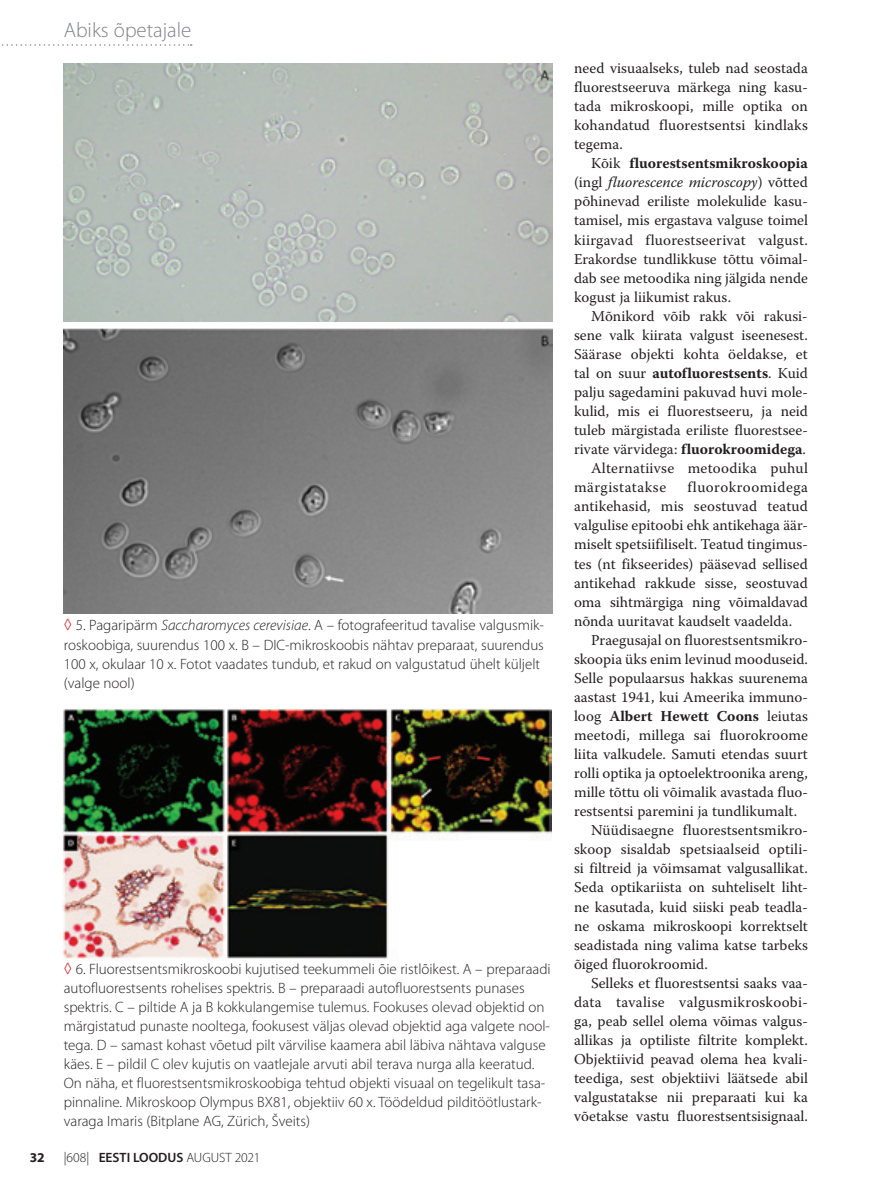
<style>
.page{position:relative;width:893px;height:1191px;background:#fff}
.page>*{position:absolute;margin:0;border:0;box-sizing:border-box;transform-origin:0 0}
.t1{font:300 21px "Myriad Pro";color:#808285}
.t2{font:15px/19px "Warnock Pro";color:#231f20;text-align:justify}
.t3{font:300 15px/19px "Myriad Pro";color:#231f20}
.t4{font:700 15px "Warnock Pro";color:#231f20}
.t5{font:15px "Warnock Pro";letter-spacing:.02em;color:#231f20}
.t6{font:15px "Warnock Pro";letter-spacing:.035em;color:#231f20}
.t7{font:600 13.5px "Myriad Pro";color:#231f20}
.t8{font:300 13.5px "Myriad Pro";color:#231f20}
.t9{font:700 13.5px "Myriad Pro";color:#231f20}
.s1{font-family:"Warnock Pro";font-weight:400;color:#d1232a}
.s2{font-style:italic}
.s3{font-weight:300}
.s4{font-weight:700}
.s5{font-weight:400}
</style>
<div class="page">
<svg style="left:2px;top:44px;width:190px;height:2px"></svg>
<img style="left:64px;top:63px;width:489px;height:258px">
<img style="left:64px;top:328px;width:489px;height:286px">
<img style="left:63px;top:708px;width:489px;height:252px">
<h1 class="t1" style="left:64px;top:18px;width:129px">Abiks õpetajale</h1>
<p class="t3" style="left:64px;top:616px;width:482px"><span class="s1">◊</span> 5. Pagaripärm <span class="s2">Saccharomyces cerevisiae</span>. A – fotografeeritud tavalise valgusmik&shy;roskoobiga, suurendus 100 x. B – DIC-mikroskoobis nähtav preparaat, suurendus 100 x, okulaar 10 x. Fotot vaadates tundub, et rakud on valgustatud ühelt küljelt (valge nool)</p>
<p class="t3" style="left:64px;top:959px;width:488px"><span class="s1">◊</span> 6. Fluorestsentsmikroskoobi kujutised teekummeli õie ristlõikest. A – preparaadi autofluorestsents rohelises spektris. B – preparaadi autofluorestsents punases spektris. C – piltide A ja B kokkulangemise tulemus. Fookuses olevad objektid on märgistatud punaste nooltega, fookusest väljas olevad objektid aga valgete nool&shy;tega. D – samast kohast võetud pilt värvilise kaamera abil läbiva nähtava valguse käes. E – pildil C olev kujutis on vaatlejale arvuti abil terava nurga alla keeratud.<br>On näha, et fluorestsentsmikroskoobiga tehtud objekti visuaal on tegelikult tasa&shy;pinnaline. Mikroskoop Olympus BX81, objektiiv 60 x. Töödeldud pilditöötlustark&shy;varaga Imaris (Bitplane AG, Zürich, Šveits)</p>
<p class="t8" style="left:64px;top:1150px;width:27px">|608|</p>
<p class="t9" style="left:30px;top:1148px;width:16px">32</p>
<p class="t7" style="left:99px;top:1148px;width:163px">EESTI LOODUS <span class="s3">AUGUST</span> <span class="s3">2021</span></p>
<p class="t2" style="left:574px;top:58px;width:235px">need visuaalseks, tuleb nad seostada fluorestseeruva märkega ning kasu&shy;tada mikroskoopi, mille optika on kohandatud fluorestsentsi kindlaks tegema.</p>
<p class="t2" style="left:574px;top:154px;width:235px;text-indent:17px">Kõik <span class="s4">fluorestsentsmikroskoopia </span>(ingl <span class="s2">fluorescence microscopy</span>) võtted põhinevad eriliste molekulide kasu&shy;tamisel, mis ergastava valguse toimel kiirgavad fluorestseerivat valgust.<br>Erakordse tundlikkuse tõttu võimal&shy;dab see metoodika ning jälgida nende kogust ja liikumist rakus.</p>
<p class="t2" style="left:591px;top:306px;width:218px">Mõnikord võib rakk või rakusi-</p>
<p class="t2" style="left:574px;top:325px;width:235px">sene valk kiirata valgust iseenesest.</p>
<p class="t2" style="left:574px;top:344px;width:235px">Säärase objekti kohta öeldakse, et</p>
<p class="t4" style="left:574px;top:364px;width:235px"><span class="s5">tal on suur</span> autofluorestsents<span class="s5">. Kuid</span></p>
<p class="t2" style="left:574px;top:382px;width:235px">palju sagedamini pakuvad huvi mole-</p>
<p class="t2" style="left:574px;top:401px;width:235px">kulid, mis ei fluorestseeru, ja neid</p>
<p class="t2" style="left:574px;top:420px;width:235px">tuleb märgistada eriliste fluorestsee-</p>
<p class="t2" style="left:574px;top:439px;width:233px">rivate värvidega: <span class="s4">fluorokroomidega</span>.</p>
<p class="t2" style="left:591px;top:458px;width:218px">Alternatiivse metoodika puhul</p>
<p class="t6" style="left:574px;top:478px;width:94px">märgistatakse</p>
<p class="t2" style="left:574px;top:477px;width:235px;text-indent:114px">fluorokroomidega antikehasid, mis seostuvad teatud valgulise epitoobi ehk antikehaga äär&shy;miselt spetsiifiliselt. Teatud tingimus&shy;tes (nt fikseerides) pääsevad sellised antikehad rakkude sisse, seostuvad oma sihtmärgiga ning võimaldavad nõnda uuritavat kaudselt vaadelda.</p>
<p class="t2" style="left:591px;top:630px;width:218px">Praegusajal on fluorestsentsmikro-</p>
<p class="t2" style="left:574px;top:649px;width:235px">skoopia üks enim levinud mooduseid.</p>
<p class="t2" style="left:574px;top:668px;width:235px">Selle populaarsus hakkas suurenema</p>
<p class="t2" style="left:574px;top:687px;width:235px">aastast 1941, kui Ameerika immuno-</p>
<p class="t4" style="left:574px;top:707px;width:235px"><span class="s5">loog</span> Albert Hewett Coons <span class="s5">leiutas</span></p>
<p class="t2" style="left:574px;top:725px;width:235px">meetodi, millega sai fluorokroome</p>
<p class="t2" style="left:574px;top:744px;width:235px">liita valkudele. Samuti etendas suurt</p>
<p class="t2" style="left:574px;top:763px;width:235px">rolli optika ja optoelektroonika areng,</p>
<p class="t2" style="left:574px;top:782px;width:235px">mille tõttu oli võimalik avastada fluo-</p>
<p class="t2" style="left:574px;top:801px;width:225px">restsentsi paremini ja tundlikumalt.</p>
<p class="t2" style="left:591px;top:820px;width:218px">Nüüdisaegne fluorestsentsmikro-</p>
<p class="t2" style="left:574px;top:839px;width:235px">skoop sisaldab spetsiaalseid optili-</p>
<p class="t2" style="left:574px;top:858px;width:235px">si filtreid ja võimsamat valgusallikat.</p>
<p class="t2" style="left:574px;top:877px;width:235px">Seda optikariista on suhteliselt liht-</p>
<p class="t2" style="left:574px;top:896px;width:235px">ne kasutada, kuid siiski peab teadla-</p>
<p class="t2" style="left:574px;top:916px;width:235px">ne oskama mikroskoopi korrektselt</p>
<p class="t2" style="left:574px;top:935px;width:235px">seadistada ning valima katse tarbeks</p>
<p class="t2" style="left:574px;top:954px;width:135px">õiged fluorokroomid.</p>
<p class="t2" style="left:591px;top:973px;width:218px">Selleks et fluorestsentsi saaks vaa-</p>
<p class="t5" style="left:574px;top:992px;width:235px">data tavalise valgusmikroskoobi-</p>
<p class="t2" style="left:574px;top:1011px;width:235px">ga, peab sellel olema võimas valgus-</p>
<p class="t2" style="left:574px;top:1030px;width:235px">allikas ja optiliste filtrite komplekt.</p>
<p class="t2" style="left:574px;top:1049px;width:235px">Objektiivid peavad olema hea kvali-</p>
<p class="t2" style="left:574px;top:1068px;width:235px">teediga, sest objektiivi läätsede abil</p>
<p class="t2" style="left:574px;top:1087px;width:235px">valgustatakse nii preparaati kui ka</p>
<p class="t2" style="left:574px;top:1106px;width:235px">võetakse vastu fluorestsentsisignaal.</p>
</div>
